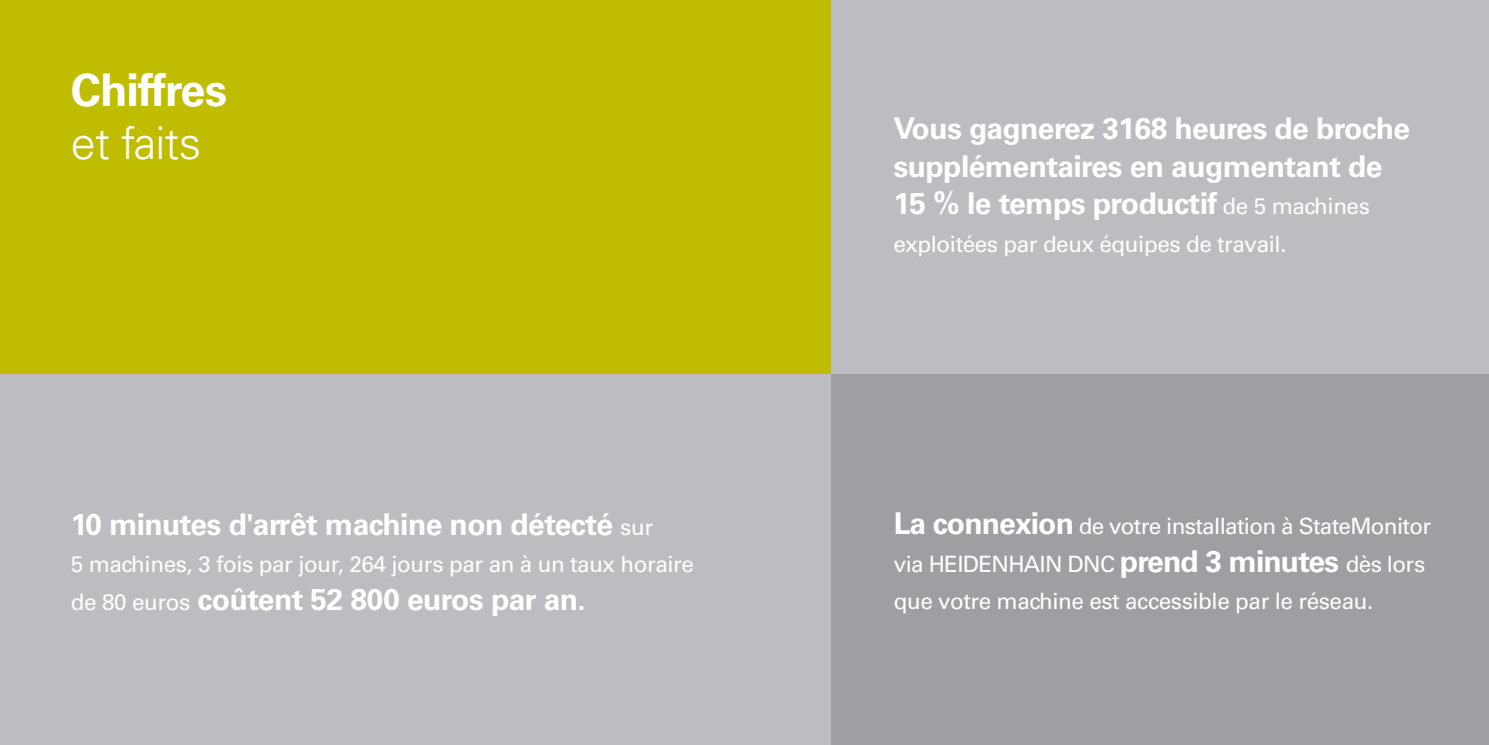
<style>
.page{position:relative;width:1489px;height:745px;background:#fff}
.page>*{position:absolute;margin:0;border:0;box-sizing:border-box;transform-origin:0 0}
.t1{font:700 45px "Univers";letter-spacing:-.02em;color:#fff}
.t2{font:300 45px "Univers";letter-spacing:-.02em;color:#fff}
.t3{font:700 30px/37.5px "Univers";letter-spacing:-.02em;color:#fff}
.t4{font:22.5px/37.5px "Univers";letter-spacing:-.02em;color:#fff}
.s1{font-weight:400;font-size:22.5px}
.s2{font-weight:700;font-size:30px}
</style>
<div class="page">
<div style="left:829px;top:372px;width:659px;height:372px;background:#9d9fa2"></div>
<div style="left:829px;top:0;width:659px;height:373px;background:#bcbdc0"></div>
<div style="left:0;top:372px;width:830px;height:372px;background:#bcbdc0"></div>
<div style="left:0;top:0;width:830px;height:373px;background:#c0bc00"></div>
<h1 class="t1" style="left:71px;top:64px;width:158px">Chiffres</h1>
<h1 class="t2" style="left:71px;top:116px;width:132px">et faits</h1>
<h2 class="t3" style="left:71px;top:505px;width:583px">10 minutes d'arrêt machine non détecté <span class="s1">sur</span></h2>
<p class="t4" style="left:71px;top:545px;width:624px">5 machines, 3 fois par jour, 264 jours par an à un taux horaire</p>
<h2 class="t3" style="left:71px;top:580px;width:516px"><span class="s1">de 80 euros</span> coûtent 52 800 euros par an.</h2>
<h2 class="t3" style="left:893px;top:110px;width:518px">Vous gagnerez 3168 heures de broche supplémentaires en augmentant de<br>15 % le temps productif <span class="s1">de 5 machines</span></h2>
<p class="t4" style="left:893px;top:225px;width:395px">exploitées par deux équipes de travail.</p>
<p class="t4" style="left:893px;top:507px;width:539px"><span class="s2">La connexion</span> de votre installation à StateMonitor via HEIDENHAIN DNC <span class="s2">prend 3 minutes</span> dès lors que votre machine est accessible par le réseau.</p>
</div>
